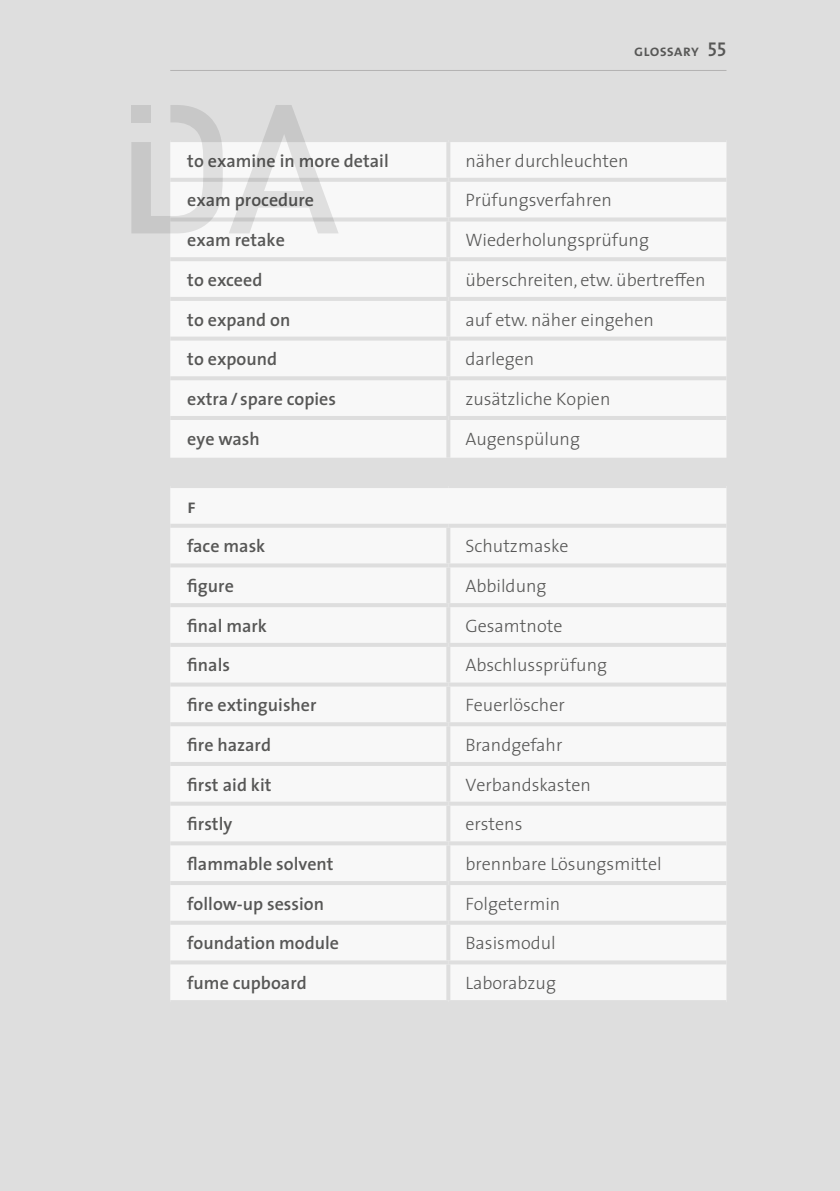
<style>
.page{position:relative;width:840px;height:1191px;background:#fff}
.page>*{position:absolute;margin:0;border:0;box-sizing:border-box;transform-origin:0 0}
.t1{font:20px "The Sans Semi Bold Caps";color:#575756}
.t2{font:300 18px "The Sans";color:#575756}
.t3{font:600 18px "The Sans";color:#575756}
.t4{font:16px "The Sans Semi Bold Caps";color:#575756}
.s1{font-size:20px}
</style>
<div class="page">
<div style="left:0;top:0;width:839px;height:1191px;background:#dedede"></div>
<div style="left:170px;top:142px;width:556px;height:858px;background:#f8f8f8"></div>
<hr style="left:446px;top:142px;width:4px;height:36px;background:#dedede">
<hr style="left:170px;top:178px;width:278px;height:4px;background:#dedede">
<hr style="left:448px;top:178px;width:278px;height:4px;background:#dedede">
<hr style="left:446px;top:182px;width:4px;height:35px;background:#dedede">
<hr style="left:170px;top:217px;width:278px;height:4px;background:#dedede">
<hr style="left:448px;top:217px;width:278px;height:4px;background:#dedede">
<hr style="left:446px;top:221px;width:4px;height:36px;background:#dedede">
<hr style="left:170px;top:257px;width:278px;height:4px;background:#dedede">
<hr style="left:448px;top:257px;width:278px;height:4px;background:#dedede">
<hr style="left:446px;top:261px;width:4px;height:36px;background:#dedede">
<hr style="left:170px;top:297px;width:278px;height:4px;background:#dedede">
<hr style="left:448px;top:297px;width:278px;height:4px;background:#dedede">
<hr style="left:446px;top:301px;width:4px;height:35px;background:#dedede">
<svg style="left:170px;top:336px;width:278px;height:4px"></svg>
<svg style="left:448px;top:336px;width:278px;height:4px"></svg>
<hr style="left:446px;top:340px;width:4px;height:36px;background:#dedede">
<hr style="left:170px;top:376px;width:278px;height:4px;background:#dedede">
<hr style="left:448px;top:376px;width:278px;height:4px;background:#dedede">
<hr style="left:446px;top:380px;width:4px;height:36px;background:#dedede">
<hr style="left:170px;top:416px;width:278px;height:4px;background:#dedede">
<hr style="left:448px;top:416px;width:278px;height:4px;background:#dedede">
<hr style="left:446px;top:420px;width:4px;height:38px;background:#dedede">
<hr style="left:170px;top:484px;width:278px;height:4px;background:#dedede">
<hr style="left:448px;top:484px;width:278px;height:4px;background:#dedede">
<hr style="left:170px;top:524px;width:278px;height:4px;background:#dedede">
<hr style="left:448px;top:524px;width:278px;height:4px;background:#dedede">
<hr style="left:446px;top:528px;width:4px;height:35px;background:#dedede">
<hr style="left:170px;top:563px;width:278px;height:4px;background:#dedede">
<hr style="left:448px;top:563px;width:278px;height:4px;background:#dedede">
<hr style="left:446px;top:567px;width:4px;height:36px;background:#dedede">
<hr style="left:170px;top:603px;width:278px;height:4px;background:#dedede">
<hr style="left:448px;top:603px;width:278px;height:4px;background:#dedede">
<hr style="left:446px;top:607px;width:4px;height:36px;background:#dedede">
<hr style="left:170px;top:643px;width:278px;height:4px;background:#dedede">
<hr style="left:448px;top:643px;width:278px;height:4px;background:#dedede">
<hr style="left:446px;top:647px;width:4px;height:35px;background:#dedede">
<svg style="left:170px;top:682px;width:278px;height:4px"></svg>
<svg style="left:448px;top:682px;width:278px;height:4px"></svg>
<hr style="left:446px;top:686px;width:4px;height:36px;background:#dedede">
<hr style="left:170px;top:722px;width:278px;height:4px;background:#dedede">
<hr style="left:448px;top:722px;width:278px;height:4px;background:#dedede">
<hr style="left:446px;top:726px;width:4px;height:36px;background:#dedede">
<hr style="left:170px;top:762px;width:278px;height:4px;background:#dedede">
<hr style="left:448px;top:762px;width:278px;height:4px;background:#dedede">
<hr style="left:446px;top:766px;width:4px;height:35px;background:#dedede">
<svg style="left:170px;top:801px;width:278px;height:4px"></svg>
<svg style="left:448px;top:801px;width:278px;height:4px"></svg>
<hr style="left:446px;top:805px;width:4px;height:36px;background:#dedede">
<hr style="left:170px;top:841px;width:278px;height:4px;background:#dedede">
<hr style="left:448px;top:841px;width:278px;height:4px;background:#dedede">
<hr style="left:446px;top:845px;width:4px;height:36px;background:#dedede">
<hr style="left:170px;top:881px;width:278px;height:4px;background:#dedede">
<hr style="left:448px;top:881px;width:278px;height:4px;background:#dedede">
<hr style="left:446px;top:885px;width:4px;height:35px;background:#dedede">
<svg style="left:170px;top:920px;width:278px;height:4px"></svg>
<svg style="left:448px;top:920px;width:278px;height:4px"></svg>
<hr style="left:446px;top:924px;width:4px;height:36px;background:#dedede">
<hr style="left:170px;top:960px;width:278px;height:4px;background:#dedede">
<hr style="left:448px;top:960px;width:278px;height:4px;background:#dedede">
<hr style="left:446px;top:964px;width:4px;height:36px;background:#dedede">
<hr style="left:170px;top:70px;width:556px;height:1px;background:#b3b2b2">
<svg style="left:131px;top:105px;width:207px;height:128px"></svg>
<div style="left:131px;top:105px;width:20px;height:18px;background:#c8c8c8"></div>
<p class="t4" style="left:634px;top:37px;width:94px">glossary <span class="s1">55</span></p>
<p class="t3" style="left:187px;top:146px;width:203px">to examine in more detail</p>
<p class="t2" style="left:465px;top:146px;width:165px">näher durchleuchten</p>
<p class="t3" style="left:187px;top:185px;width:128px">exam procedure</p>
<p class="t2" style="left:465px;top:185px;width:148px">Prüfungsverfahren</p>
<p class="t3" style="left:187px;top:225px;width:99px">exam retake</p>
<p class="t2" style="left:465px;top:225px;width:185px">Wiederholungsprüfung</p>
<p class="t3" style="left:187px;top:265px;width:77px">to exceed</p>
<p class="t2" style="left:465px;top:265px;width:241px">überschreiten, etw. übertreffen</p>
<p class="t3" style="left:187px;top:304px;width:105px">to expand on</p>
<p class="t2" style="left:465px;top:304px;width:190px">auf etw. näher eingehen</p>
<p class="t3" style="left:187px;top:344px;width:91px">to expound</p>
<p class="t2" style="left:465px;top:344px;width:70px">darlegen</p>
<p class="t3" style="left:187px;top:384px;width:150px">extra/ spare copies</p>
<p class="t2" style="left:465px;top:384px;width:146px">zusätzliche Kopien</p>
<p class="t3" style="left:187px;top:423px;width:74px">eye wash</p>
<p class="t2" style="left:465px;top:424px;width:116px">Augenspülung</p>
<p class="t1" style="left:187px;top:490px;width:10px">f</p>
<p class="t3" style="left:187px;top:531px;width:80px">face mask</p>
<p class="t2" style="left:465px;top:531px;width:105px">Schutzmaske</p>
<p class="t3" style="left:187px;top:571px;width:48px">figure</p>
<p class="t2" style="left:465px;top:571px;width:83px">Abbildung</p>
<p class="t3" style="left:187px;top:610px;width:81px">final mark</p>
<p class="t2" style="left:465px;top:611px;width:98px">Gesamtnote</p>
<p class="t3" style="left:187px;top:650px;width:44px">finals</p>
<p class="t2" style="left:465px;top:650px;width:143px">Abschlussprüfung</p>
<p class="t3" style="left:187px;top:690px;width:131px">fire extinguisher</p>
<p class="t2" style="left:465px;top:690px;width:101px">Feuerlöscher</p>
<p class="t3" style="left:187px;top:730px;width:85px">fire hazard</p>
<p class="t2" style="left:465px;top:730px;width:98px">Brandgefahr</p>
<p class="t3" style="left:187px;top:769px;width:86px">first aid kit</p>
<p class="t2" style="left:465px;top:769px;width:127px">Verbandskasten</p>
<p class="t3" style="left:187px;top:809px;width:46px">firstly</p>
<p class="t2" style="left:465px;top:809px;width:59px">erstens</p>
<p class="t3" style="left:187px;top:849px;width:148px">flammable solvent</p>
<p class="t2" style="left:465px;top:849px;width:198px">brennbare Lösungsmittel</p>
<p class="t3" style="left:187px;top:888px;width:138px">follow-up session</p>
<p class="t2" style="left:465px;top:888px;width:96px">Folgetermin</p>
<p class="t3" style="left:187px;top:928px;width:153px">foundation module</p>
<p class="t2" style="left:465px;top:928px;width:92px">Basismodul</p>
<p class="t3" style="left:187px;top:968px;width:121px">fume cupboard</p>
<p class="t2" style="left:465px;top:968px;width:92px">Laborabzug</p>
</div>
